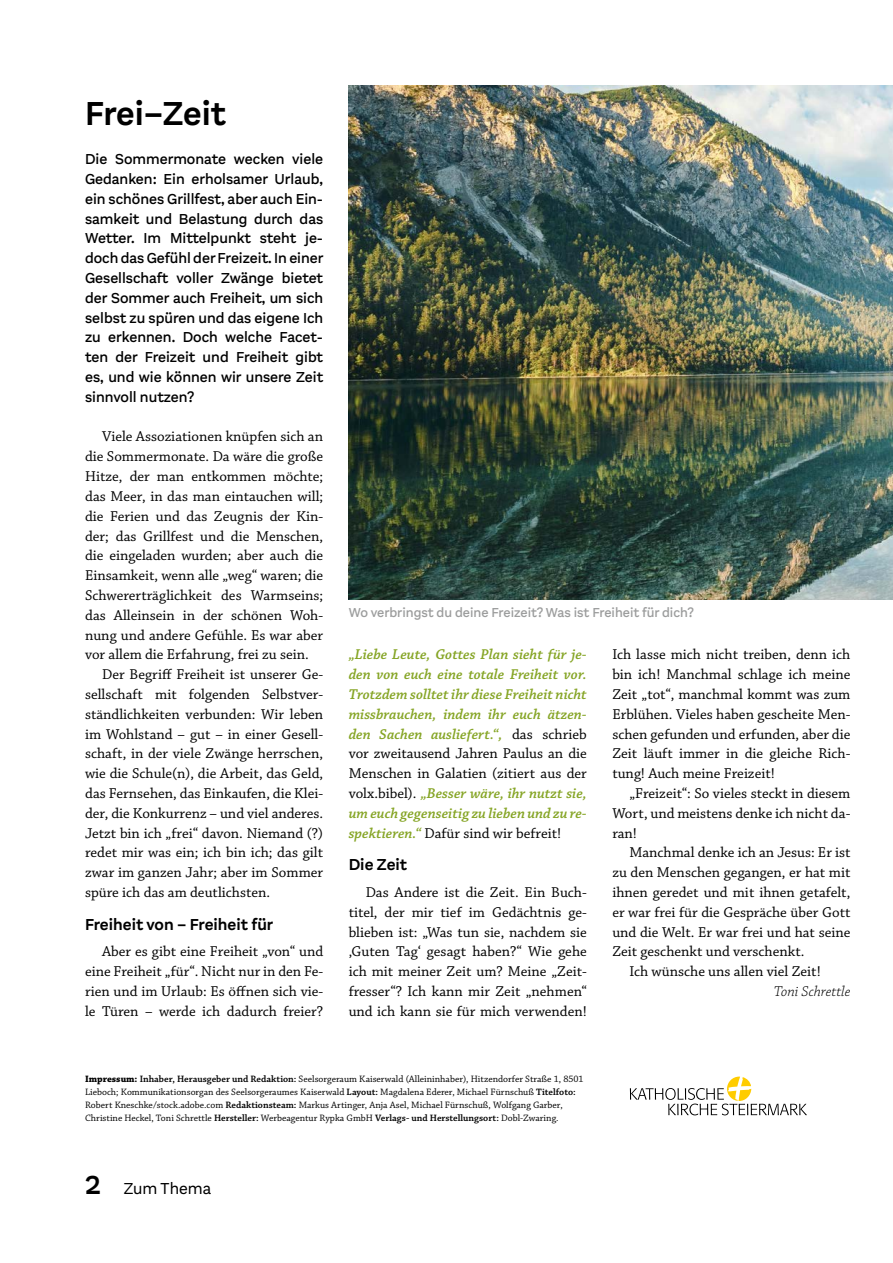
<style>
.page{position:relative;width:893px;height:1263px;background:#fff}
.page>*{position:absolute;margin:0;border:0;box-sizing:border-box;transform-origin:0 0}
.t1{font:600 34.5px "Aestetico";letter-spacing:-.005em;color:#000}
.t2{font:600 16.5px "Aestetico";color:#000}
.t3{font:16.5px "Aestetico";color:#000}
.t4{font:15px/19.8px "Chaparral Pro";color:#000;text-align:justify}
.t5{font:500 15px/19.8px "Aestetico";color:#000;text-align:justify}
.t6{font:italic 600 15px/19.8px "Chaparral Pro";color:#86a526;text-align:justify}
.t7{font:italic 300 15px "Chaparral Pro";color:#000}
.t8{font:500 13.5px "Aestetico";color:#9c9d9d}
.t9{font:9.75px/12.8px "Chaparral Pro";color:#000}
.s1{font-weight:400;font-style:normal;color:#000}
.s2{font-weight:700}
.s3{font-weight:600}
.s4{font-weight:600;font-size:27px}
</style>
<div class="page">
<svg style="left:630px;top:1076px;width:177px;height:39px"></svg>
<img style="left:349px;top:85px;width:544px;height:515px">
<h1 class="t1" style="left:85px;top:93px;width:142px">Frei–Zeit</h1>
<p class="t5" style="left:85px;top:150px;width:240px">Die Sommermonate wecken viele Gedanken: Ein erholsamer Urlaub, ein schönes Grillfest, aber auch Ein&shy;samkeit und Belastung durch das Wetter. Im Mittelpunkt steht je&shy;doch das Gefühl der Freizeit. In einer Gesellschaft voller Zwänge bietet der Sommer auch Freiheit, um sich selbst zu spüren und das eigene Ich zu erkennen. Doch welche Facet&shy;ten der Freizeit und Freiheit gibt es, und wie können wir unsere Zeit sinnvoll nutzen?</p>
<p class="t4" style="left:102px;top:427px;width:223px">Viele Assoziationen knüpfen sich an</p>
<p class="t4" style="left:85px;top:447px;width:240px">die Sommermonate. Da wäre die große</p>
<p class="t4" style="left:85px;top:467px;width:240px">Hitze, der man entkommen möchte;</p>
<p class="t4" style="left:85px;top:487px;width:240px">das Meer, in das man eintauchen will;</p>
<p class="t4" style="left:85px;top:507px;width:240px">die Ferien und das Zeugnis der Kin-</p>
<p class="t4" style="left:85px;top:526px;width:240px">der; das Grillfest und die Menschen,</p>
<p class="t4" style="left:85px;top:546px;width:240px">die eingeladen wurden; aber auch die</p>
<p class="t4" style="left:85px;top:566px;width:240px">Einsamkeit, wenn alle „weg“ waren; die</p>
<p class="t4" style="left:85px;top:586px;width:240px">Schwererträglichkeit des Warmseins;</p>
<p class="t4" style="left:85px;top:606px;width:240px">das Alleinsein in der schönen Woh-</p>
<p class="t4" style="left:85px;top:625px;width:240px">nung und andere Gefühle. Es war aber</p>
<p class="t4" style="left:85px;top:645px;width:225px">vor allem die Erfahrung, frei zu sein.</p>
<p class="t4" style="left:102px;top:665px;width:223px">Der Begriff Freiheit ist unserer Ge-</p>
<p class="t4" style="left:85px;top:685px;width:240px">sellschaft mit folgenden Selbstver-</p>
<p class="t4" style="left:85px;top:705px;width:240px">ständlichkeiten verbunden: Wir leben</p>
<p class="t4" style="left:85px;top:724px;width:240px">im Wohlstand – gut – in einer Gesell-</p>
<p class="t4" style="left:85px;top:744px;width:240px">schaft, in der viele Zwänge herrschen,</p>
<p class="t4" style="left:85px;top:764px;width:240px">wie die Schule(n), die Arbeit, das Geld,</p>
<p class="t4" style="left:85px;top:784px;width:240px">das Fernsehen, das Einkaufen, die Klei-</p>
<p class="t4" style="left:85px;top:804px;width:240px">der, die Konkurrenz – und viel anderes.</p>
<p class="t4" style="left:85px;top:823px;width:240px">Jetzt bin ich „frei“ davon. Niemand (?)</p>
<p class="t4" style="left:85px;top:843px;width:240px">redet mir was ein; ich bin ich; das gilt</p>
<p class="t4" style="left:85px;top:863px;width:240px">zwar im ganzen Jahr; aber im Sommer</p>
<p class="t4" style="left:85px;top:883px;width:187px">spüre ich das am deutlichsten.</p>
<p class="t2" style="left:85px;top:914px;width:190px">Freiheit von – Freiheit für</p>
<p class="t4" style="left:85px;top:942px;width:240px;text-indent:17px">Aber es gibt eine Freiheit „von“ und eine Freiheit „für“. Nicht nur in den Fe&shy;rien und im Urlaub: Es öffnen sich vie&shy;le Türen – werde ich dadurch freier?</p>
<p class="t8" style="left:349px;top:605px;width:347px">Wo verbringst du deine Freizeit? Was ist Freiheit für dich?</p>
<p class="t6" style="left:349px;top:645px;width:240px">„Liebe Leute, Gottes Plan sieht für je&shy;den von euch eine totale Freiheit vor.<br>Trotzdem solltet ihr diese Freiheit nicht missbrauchen, indem ihr euch ätzen&shy;den Sachen ausliefert.“, <span class="s1">das schrieb vor zweitausend Jahren Paulus an die Menschen in Galatien (zitiert aus der volx.bibel).</span> „Besser wäre, ihr nutzt sie, um euch gegenseitig zu lieben und zu re&shy;spektieren.“ <span class="s1">Dafür sind wir befreit!</span></p>
<p class="t2" style="left:349px;top:855px;width:60px">Die Zeit</p>
<p class="t4" style="left:349px;top:883px;width:240px;text-indent:17px">Das Andere ist die Zeit. Ein Buch&shy;titel, der mir tief im Gedächtnis ge&shy;blieben ist: „Was tun sie, nachdem sie ‚Guten Tag‘ gesagt haben?“ Wie gehe ich mit meiner Zeit um? Meine „Zeit&shy;fresser“? Ich kann mir Zeit „nehmen“ und ich kann sie für mich verwenden!</p>
<p class="t4" style="left:612px;top:645px;width:240px">Ich lasse mich nicht treiben, denn ich bin ich! Manchmal schlage ich meine Zeit „tot“, manchmal kommt was zum Erblühen. Vieles haben gescheite Men&shy;schen gefunden und erfunden, aber die Zeit läuft immer in die gleiche Rich&shy;tung! Auch meine Freizeit!</p>
<p class="t4" style="left:612px;top:784px;width:240px;text-indent:17px">„Freizeit“: So vieles steckt in diesem Wort, und meistens denke ich nicht da&shy;ran!</p>
<p class="t4" style="left:629px;top:843px;width:223px">Manchmal denke ich an Jesus: Er ist</p>
<p class="t4" style="left:612px;top:863px;width:240px">zu den Menschen gegangen, er hat mit</p>
<p class="t4" style="left:612px;top:883px;width:240px">ihnen geredet und mit ihnen getafelt,</p>
<p class="t4" style="left:612px;top:903px;width:240px">er war frei für die Gespräche über Gott</p>
<p class="t4" style="left:612px;top:922px;width:240px">und die Welt. Er war frei und hat seine</p>
<p class="t4" style="left:612px;top:942px;width:194px">Zeit geschenkt und verschenkt.</p>
<p class="t4" style="left:629px;top:962px;width:193px">Ich wünsche uns allen viel Zeit!</p>
<p class="t7" style="left:774px;top:983px;width:78px">Toni Schrettle</p>
<p class="t9" style="left:85px;top:1073px;width:500px"><span class="s2">Impressum:</span> <span class="s3">Inhaber, Herausgeber und Redaktion:</span> Seelsorgeraum Kaiserwald (Alleininhaber), Hitzendorfer Straße 1, 8501<br>Lieboch; Kommunikationsorgan des Seelsorgeraumes Kaiserwald <span class="s3">Layout:</span> Magdalena Ederer, Michael Fürnschuß <span class="s3">Titelfoto:<br></span>Robert Kneschke/stock.adobe.com <span class="s3">Redaktionsteam:</span> Markus Artinger, Anja Asel, Michael Fürnschuß, Wolfgang Garber, Christine Heckel, Toni Schrettle <span class="s3">Hersteller:</span> Werbeagentur Rypka GmbH <span class="s3">Verlags- und Herstellungsort:</span> Dobl-Zwaring.</p>
<p class="t3" style="left:85px;top:1179px;width:128px"><span class="s4">2</span> Zum Thema</p>
</div>
